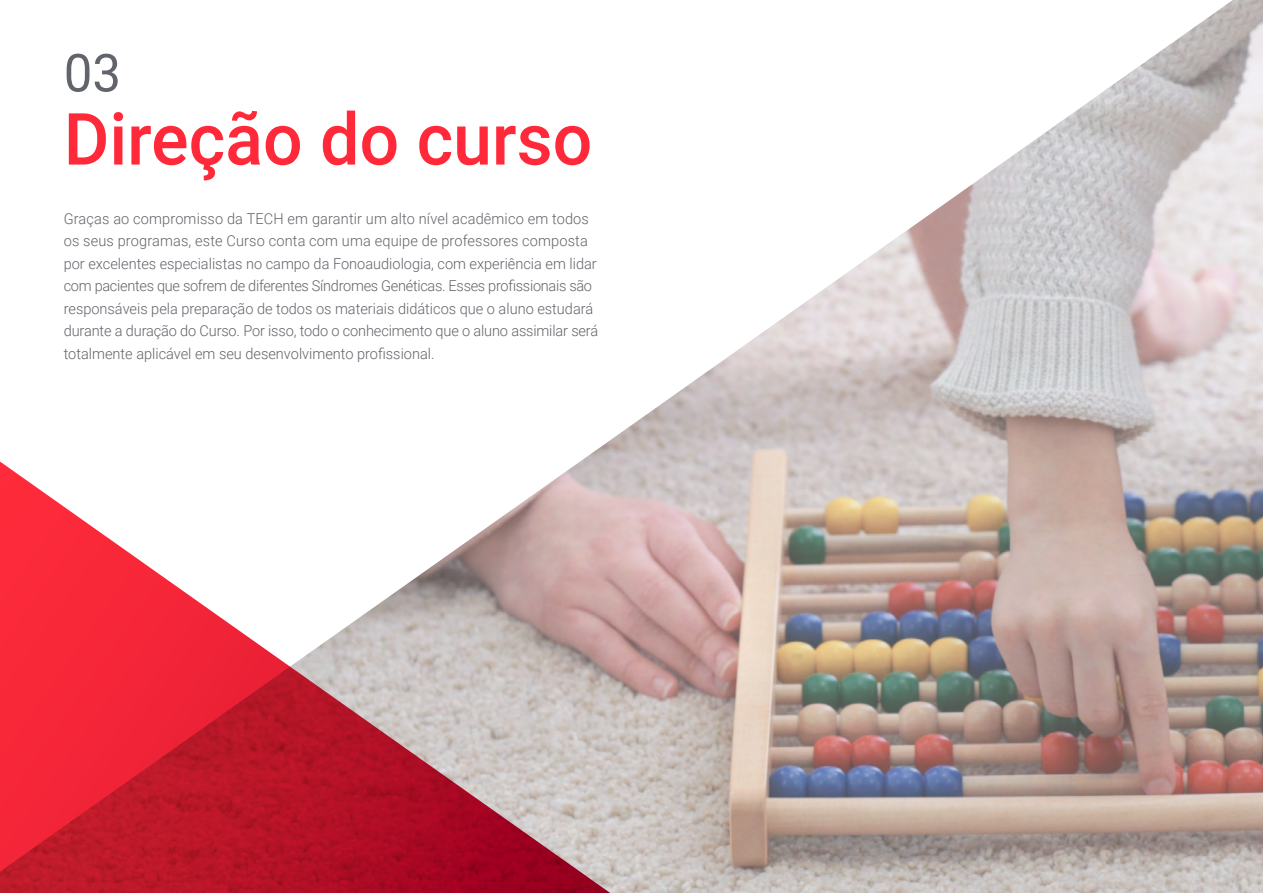
<style>
.page{position:relative;width:1263px;height:893px;background:#fff}
.page>*{position:absolute;margin:0;border:0;box-sizing:border-box;transform-origin:0 0}
.t1{font:500 72px "Roboto";color:#ff293a}
.t2{font:52.5px "Roboto";color:#61646a}
.t3{font:300 15px/22.5px "Roboto";color:#61646a}
</style>
<div class="page">
<img style="left:602px;top:0;width:661px;height:893px">
<svg style="left:0;top:446px;width:640px;height:447px"></svg>
<h2 class="t2" style="left:64px;top:36px;width:59px">03</h2>
<h1 class="t1" style="left:64px;top:89px;width:530px">Direção do curso</h1>
<p class="t3" style="left:64px;top:207px;width:536px">Graças ao compromisso da TECH em garantir um alto nível acadêmico em todos os seus programas, este Curso conta com uma equipe de professores composta por excelentes especialistas no campo da Fonoaudiologia, com experiência em lidar com pacientes que sofrem de diferentes Síndromes Genéticas. Esses profissionais são responsáveis pela preparação de todos os materiais didáticos que o aluno estudará durante a duração do Curso. Por isso, todo o conhecimento que o aluno assimilar será totalmente aplicável em seu desenvolvimento profissional.</p>
</div>
